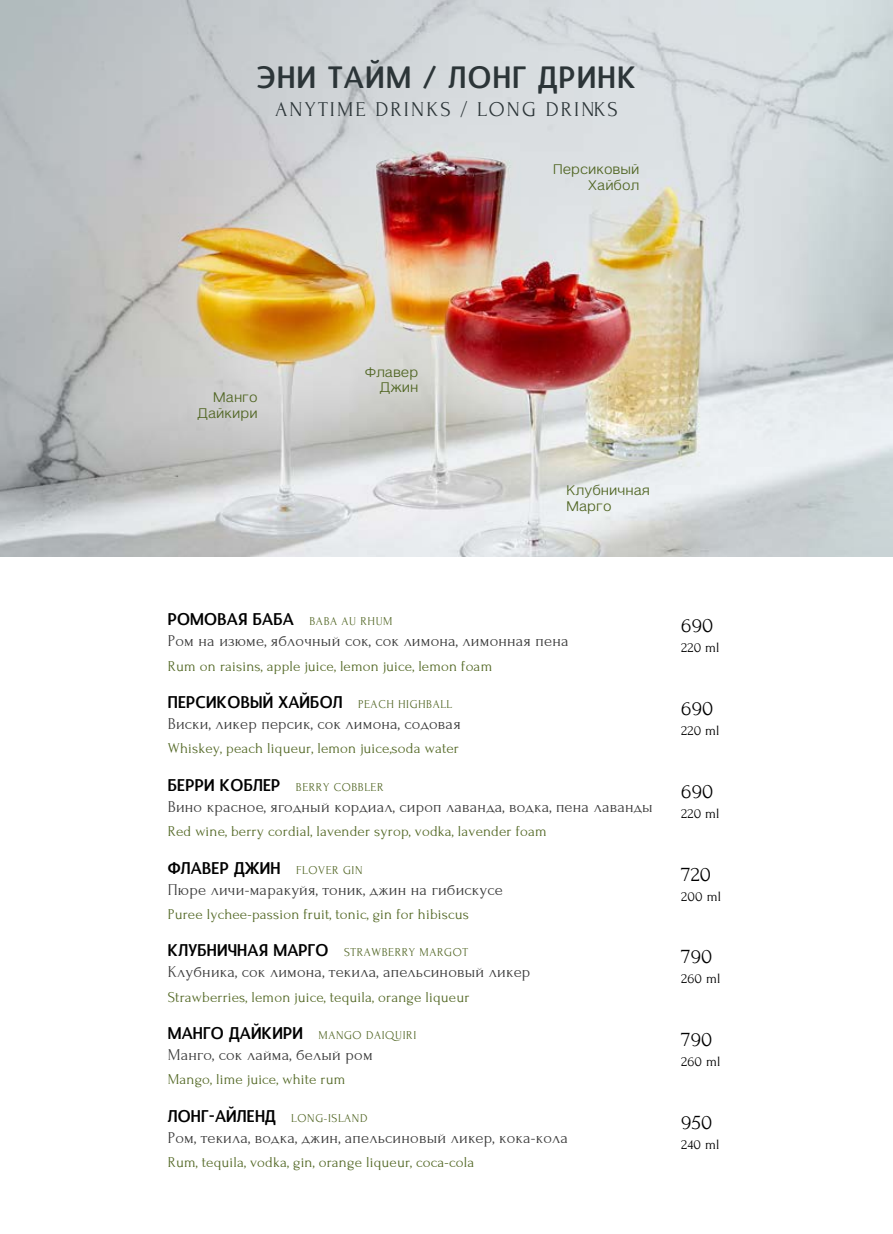
<style>
.page{position:relative;width:893px;height:1234px;background:#fff}
.page>*{position:absolute;margin:0;border:0;box-sizing:border-box;transform-origin:0 0}
.t1{font:30px "Designosaur";letter-spacing:.05em;color:#2c3538}
.t2{font:21px "Forum";letter-spacing:.1em;color:#2c3538}
.t3{font:21px "Forum";letter-spacing:.01em;color:#000}
.t4{font:16.5px "Forum";letter-spacing:.01em;color:#3a3a3a}
.t5{font:16.5px "Designosaur";letter-spacing:.01em;color:#000}
.t6{font:15.6px/15.6px "LT Amber Extended";color:#526725;text-align:right}
.t7{font:15px "Forum";letter-spacing:.01em;color:#536825}
.t8{font:14.1px "Forum";letter-spacing:.01em;color:#000}
.t9{font:12px "Forum";letter-spacing:.05em;color:#526625}
.s1{font-family:"Forum";font-size:12px;color:#526625}
.s2{font-family:"Designosaur";font-size:16.5px;color:#000}
</style>
<div class="page">
<img style="left:0;top:0;width:893px;height:556px">
<h1 class="t1" style="left:256px;top:52px;width:381px">ЭНИ ТАЙМ / ЛОНГ ДРИНК</h1>
<h2 class="t2" style="left:275px;top:98px;width:344px">ANYTIME DRINKS / LONG DRINKS</h2>
<p class="t6" style="left:553px;top:162px;width:88px">Персиковый<br>Хайбол</p>
<p class="t6" style="left:197px;top:390px;width:62px">Манго<br>Дайкири</p>
<p class="t6" style="left:365px;top:364px;width:55px">Флавер<br>Джин</p>
<p class="t6" style="left:566px;top:482px;width:85px;text-align:left">Клубничная<br>Марго</p>
<p class="t5" style="left:168px;top:605px;width:226px">РОМОВАЯ БАБА <span class="s1">BABA AU RHUM</span></p>
<p class="t4" style="left:168px;top:632px;width:402px">Ром на изюме, яблочный сок, сок лимона, лимонная пена</p>
<p class="t7" style="left:168px;top:657px;width:326px">Rum on raisins, apple juice, lemon juice, lemon foam</p>
<p class="t5" style="left:168px;top:688px;width:286px">ПЕРСИКОВЫЙ ХАЙБОЛ <span class="s1">PEACH HIGHBALL</span></p>
<p class="t4" style="left:168px;top:715px;width:294px">Виски, ликер персик, сок лимона, содовая</p>
<p class="t7" style="left:168px;top:740px;width:293px">Whiskey, peach liqueur, lemon juice,soda water</p>
<p class="t9" style="left:168px;top:780px;width:217px"><span class="s2">БЕРРИ КОБЛЕР</span> BERRY COBBLER</p>
<p class="t4" style="left:168px;top:797px;width:487px">Вино красное, ягодный кордиал, сироп лаванда, водка, пена лаванды</p>
<p class="t7" style="left:168px;top:823px;width:380px">Red wine, berry cordial, lavender syrop, vodka, lavender foam</p>
<p class="t5" style="left:168px;top:853px;width:196px">ФЛАВЕР ДЖИН <span class="s1">FLOVER GIN</span></p>
<p class="t4" style="left:168px;top:880px;width:337px">Пюре личи-маракуйя, тоник, джин на гибискусе</p>
<p class="t7" style="left:168px;top:905px;width:303px">Puree lychee-passion fruit, tonic, gin for hibiscus</p>
<p class="t9" style="left:168px;top:945px;width:302px"><span class="s2">КЛУБНИЧНАЯ МАРГО</span> STRAWBERRY MARGOT</p>
<p class="t4" style="left:168px;top:963px;width:364px">Клубника, сок лимона, текила, апельсиновый ликер</p>
<p class="t7" style="left:168px;top:988px;width:303px">Strawberries, lemon juice, tequila, orange liqueur</p>
<p class="t9" style="left:168px;top:1028px;width:250px"><span class="s2">МАНГО ДАЙКИРИ</span> MANGO DAIQUIRI</p>
<p class="t4" style="left:168px;top:1045px;width:206px">Манго, сок лайма, белый ром</p>
<p class="t7" style="left:168px;top:1071px;width:179px">Mango, lime juice, white rum</p>
<p class="t5" style="left:168px;top:1101px;width:201px">ЛОНГ-АЙЛЕНД <span class="s1">LONG-ISLAND</span></p>
<p class="t4" style="left:168px;top:1128px;width:402px">Ром, текила, водка, джин, апельсиновый ликер, кока-кола</p>
<p class="t7" style="left:168px;top:1153px;width:308px">Rum, tequila, vodka, gin, orange liqueur, coca-cola</p>
<h2 class="t3" style="left:681px;top:614px;width:34px">690</h2>
<p class="t8" style="left:681px;top:640px;width:40px">220 ml</p>
<h2 class="t3" style="left:681px;top:697px;width:34px">690</h2>
<p class="t8" style="left:681px;top:722px;width:40px">220 ml</p>
<h2 class="t3" style="left:681px;top:779px;width:34px">690</h2>
<p class="t8" style="left:681px;top:805px;width:40px">220 ml</p>
<h2 class="t3" style="left:681px;top:862px;width:31px">720</h2>
<p class="t8" style="left:681px;top:888px;width:41px">200 ml</p>
<h2 class="t3" style="left:681px;top:945px;width:33px">790</h2>
<p class="t8" style="left:681px;top:971px;width:41px">260 ml</p>
<h2 class="t3" style="left:681px;top:1027px;width:33px">790</h2>
<p class="t8" style="left:681px;top:1053px;width:41px">260 ml</p>
<h2 class="t3" style="left:681px;top:1110px;width:33px">950</h2>
<p class="t8" style="left:681px;top:1136px;width:40px">240 ml</p>
</div>
